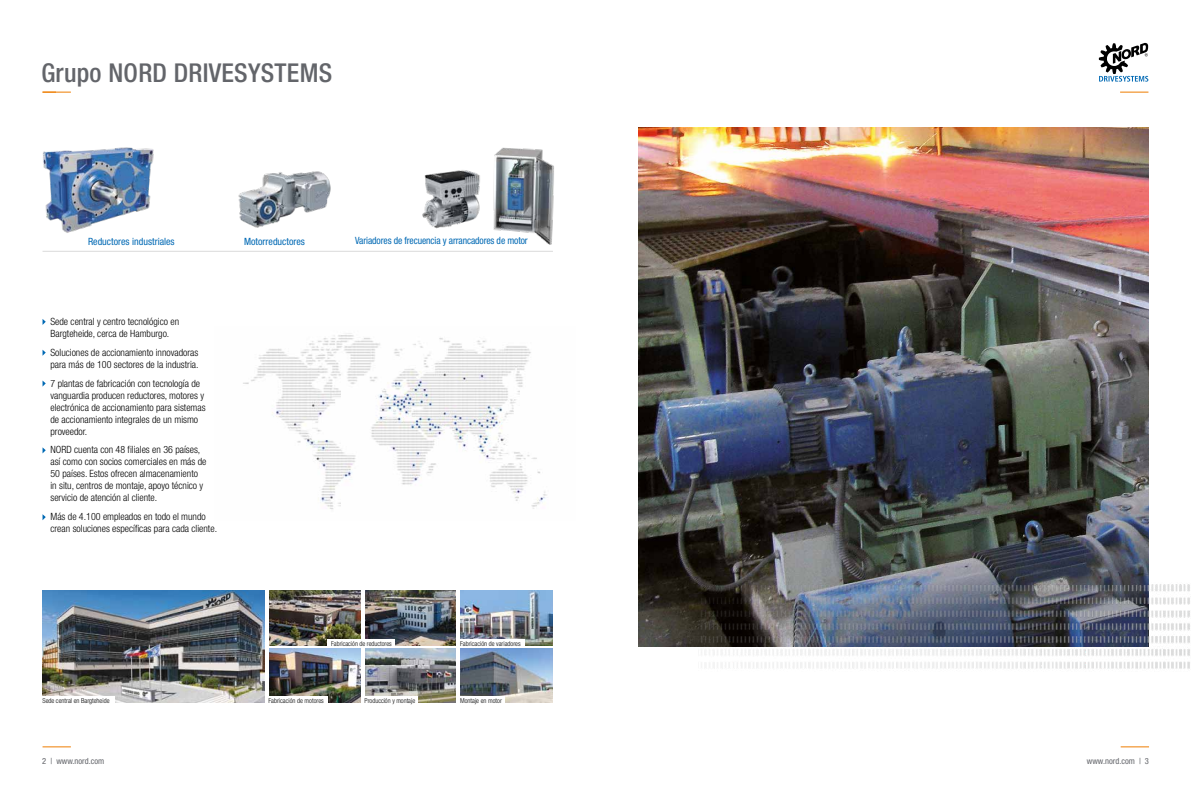
<style>
.page{position:relative;width:1191px;height:792px;background:#fff}
.page>*{position:absolute;margin:0;border:0;box-sizing:border-box;transform-origin:0 0}
.t1{font:500 condensed 26px "Helvetica Neue LT Std";color:#63656a}
.t2{font:300 condensed 10px/12px "Helvetica Neue LT Std";color:#000}
.t3{font:condensed 10px "Helvetica Neue LT Std";letter-spacing:-.01em;color:#0069b4;scale:.96 1}
.t4{font:condensed 10px "Helvetica Neue LT Std";letter-spacing:-.01em;color:#0069b4}
.t5{font:condensed 8.5px "Helvetica Neue LT Std";color:#63656a}
.t6{font:300 condensed 6.7px "Helvetica Neue LT Std";color:#000}
</style>
<div class="page">
<svg style="left:1120px;top:92px;width:28px;height:1px"></svg>
<svg style="left:1098px;top:43px;width:50px;height:39px"></svg>
<svg style="left:1120px;top:746px;width:29px;height:1px"></svg>
<svg style="left:43px;top:92px;width:28px;height:1px"></svg>
<svg style="left:43px;top:746px;width:28px;height:1px"></svg>
<img style="left:638px;top:128px;width:510px;height:518px">
<img style="left:698px;top:583px;width:492px;height:86px">
<img style="left:43px;top:590px;width:222px;height:113px">
<img style="left:365px;top:590px;width:91px;height:56px">
<img style="left:269px;top:590px;width:92px;height:56px">
<img style="left:269px;top:649px;width:92px;height:54px">
<img style="left:460px;top:590px;width:93px;height:56px">
<img style="left:365px;top:649px;width:91px;height:54px">
<img style="left:460px;top:649px;width:93px;height:54px">
<img style="left:243px;top:333px;width:304px;height:177px">
<svg style="left:43px;top:319px;width:3px;height:6px"></svg>
<svg style="left:43px;top:350px;width:3px;height:6px"></svg>
<svg style="left:43px;top:514px;width:3px;height:6px"></svg>
<div style="left:459px;top:639px;width:65px;height:9px;background:#fff"></div>
<div style="left:327px;top:639px;width:68px;height:8px;background:#fff"></div>
<div style="left:268px;top:696px;width:60px;height:23px;background:#fff"></div>
<div style="left:362px;top:696px;width:56px;height:23px;background:#fff"></div>
<div style="left:457px;top:696px;width:48px;height:23px;background:#fff"></div>
<hr style="left:43px;top:251px;width:510px;height:1px;background:#dadada">
<div style="left:42px;top:696px;width:73px;height:30px;background:#fff"></div>
<img style="left:493px;top:147px;width:61px;height:98px">
<img style="left:43px;top:147px;width:111px;height:86px">
<img style="left:422px;top:170px;width:58px;height:59px">
<img style="left:238px;top:171px;width:93px;height:57px">
<h1 class="t1" style="left:41px;top:57px;width:292px">Grupo NORD DRIVESYSTEMS</h1>
<h1 class="t1" style="left:41px;top:57px;width:299px">NORD DRIVESYSTEMS Gruppe</h1>
<p class="t4" style="left:88px;top:236px;width:88px">Reductores industriales</p>
<p class="t4" style="left:244px;top:236px;width:62px">Motorreductores</p>
<p class="t2" style="left:50px;top:315px;width:130px">Sede central y centro tecnológico en<br>Bargteheide, cerca de Hamburgo.</p>
<p class="t2" style="left:50px;top:346px;width:150px">Soluciones de accionamiento innovadoras para más de 100 sectores de la industria.</p>
<p class="t2" style="left:50px;top:377px;width:157px">7 plantas de fabricación con tecnología de vanguardia producen reductores, motores y electrónica de accionamiento para sistemas de accionamiento integrales de un mismo proveedor.</p>
<p class="t2" style="left:50px;top:444px;width:158px">NORD cuenta con 48 filiales en 36 países, así como con socios comerciales en más de 50 países. Estos ofrecen almacenamiento in situ, centros de montaje, apoyo técnico y servicio de atención al cliente.</p>
<p class="t2" style="left:50px;top:511px;width:168px">Más de 4.100 empleados en todo el mundo crean soluciones específicas para cada cliente.</p>
<p class="t3" style="left:355px;top:235px;width:181px">Variadores de frecuencia y arrancadores de motor</p>
<p class="t6" style="left:331px;top:639px;width:62px">Fabricación de reductores</p>
<p class="t6" style="left:460px;top:639px;width:62px">Fabricación de variadores</p>
<p class="t6" style="left:42px;top:697px;width:69px">Sede central en Bargteheide</p>
<p class="t6" style="left:364px;top:697px;width:52px">Producción y montaje</p>
<p class="t6" style="left:460px;top:696px;width:43px">Montaje en motor</p>
<p class="t6" style="left:268px;top:697px;width:57px">Fabricación de motores</p>
<p class="t5" style="left:42px;top:756px;width:64px">2 | www.nord.com</p>
<p class="t5" style="left:1087px;top:756px;width:64px">www.nord.com | 3</p>
</div>
